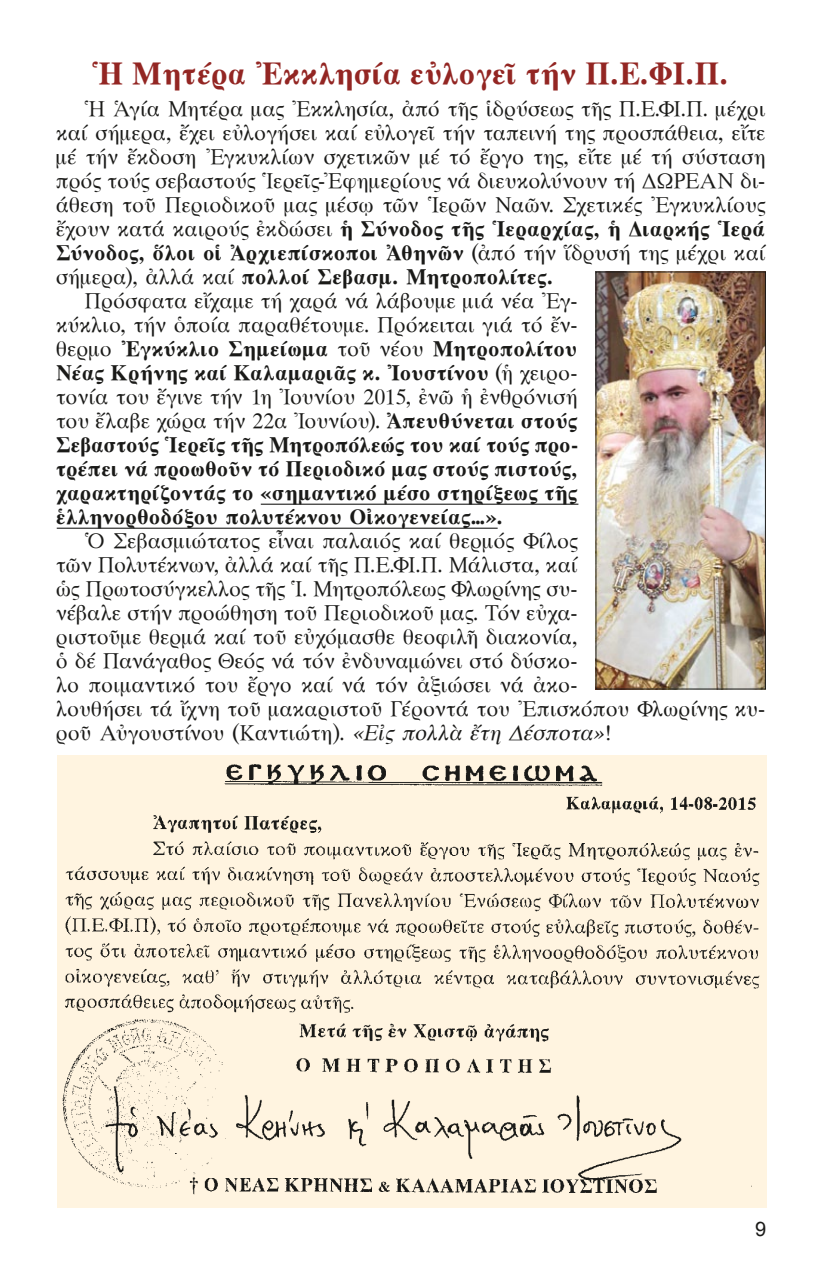
<style>
.page{position:relative;width:823px;height:1276px;background:#fff}
.page>*{position:absolute;margin:0;border:0;box-sizing:border-box;transform-origin:0 0}
.t1{font:700 32px "Mg Old Times UC Pol";color:#932623}
.t2{font:22px/24px "Mg Old Times UC Pol Normal";letter-spacing:-.005em;color:#1a1a18}
.t3{font:700 22px/24px "Mg Old Times UC Pol";letter-spacing:.005em;color:#1a1a18;text-align:justify}
.t4{font:20px "Arial";color:#1a1a18}
.s1{font-family:"Mg Old Times UC Pol Normal";font-weight:400}
.s2{font-family:"Mg Old Times UC Pol";font-weight:700}
.s3{font-family:"Mg Old Times UC Pol";font-style:italic}
</style>
<div class="page">
<img style="left:57px;top:756px;width:708px;height:448px">
<hr style="left:261px;top:503px;width:317px;height:2px;background:#1a1a18">
<hr style="left:57px;top:527px;width:440px;height:2px;background:#1a1a18">
<img style="left:597px;top:273px;width:166px;height:414px">
<div style="left:595px;top:271px;width:170px;height:418px;border:1px solid #1a1a18"></div>
<h1 class="t1" style="left:94px;top:57px;width:636px">Ἡ Μητέρα Ἐκκλησία εὐλογεῖ τήν Π.Ε.ΦΙ.Π.</h1>
<p class="t2" style="left:57px;top:97px;width:710px;text-align:justify;text-indent:28px">Ἡ Ἁγία Μητέρα μας Ἐκκλησία, ἀπό τῆς ἱδρύσεως τῆς Π.Ε.ΦΙ.Π. μέχρι καί σήμερα, ἔχει εὐλογήσει καί εὐλογεῖ τήν ταπεινή της προσπάθεια, εἴτε μέ τήν ἔκδοση Ἐγκυκλίων σχετικῶν μέ τό ἔργο της, εἴτε μέ τή σύσταση πρός τούς σεβαστούς Ἱερεῖς-Ἐφημερίους νά διευκολύνουν τή ΔΩΡΕΑΝ δι&shy;άθεση τοῦ Περιοδικοῦ μας μέσῳ τῶν Ἱερῶν Ναῶν. Σχετικές Ἐγκυκλίους</p>
<p class="t3" style="left:57px;top:217px;width:710px"><span class="s1">ἔχουν κατά καιρούς ἐκδώσει</span> ἡ Σύνοδος τῆς Ἱεραρχίας, ἡ Διαρκής Ἱερά Σύνοδος, ὅλοι οἱ Ἀρχιεπίσκοποι Ἀθηνῶν <span class="s1">(ἀπό τήν ἵδρυσή της μέχρι καί σήμερα), ἀλλά καί</span> πολλοί Σεβασμ. Μητροπολίτες.</p>
<p class="t2" style="left:57px;top:289px;width:523px;text-align:right">Πρόσφατα εἴχαμε τή χαρά νά λάβουμε μιά νέα Ἐγ&shy;κύκλιο, τήν ὁποία παραθέτουμε. Πρόκειται γιά τό ἔν-</p>
<p class="t3" style="left:57px;top:337px;width:523px"><span class="s1">θερμο</span> Ἐγκύκλιο Σημείωμα <span class="s1">τοῦ νέου</span> Μητροπολίτου<br>Νέας Κρήνης καί Καλαμαριᾶς κ. Ἰουστίνου <span class="s1">(ἡ χειρο-</span></p>
<p class="t2" style="left:57px;top:385px;width:523px">τονία του ἔγινε τήν 1η Ἰουνίου 2015, ἐνῶ ἡ ἐνθρόνισή του ἔλαβε χώρα τήν 22α Ἰουνίου). <span class="s2">Ἀπευθύνεται στούς</span></p>
<p class="t3" style="left:57px;top:433px;width:523px">Σεβαστούς Ἱερεῖς τῆς Μητροπόλεώς του καί τούς προ&shy;τρέπει νά προωθοῦν τό Περιοδικό μας στούς πιστούς, χαρακτηρίζοντάς το «σημαντικό μέσο στηρίξεως τῆς ἑλληνορθοδόξου πολυτέκνου Οἰκογενείας…».</p>
<p class="t2" style="left:57px;top:529px;width:710px;text-indent:28px">Ὁ Σεβασμιώτατος εἶναι παλαιός καί θερμός Φίλος<br>τῶν Πολυτέκνων, ἀλλά καί τῆς Π.Ε.ΦΙ.Π. Μάλιστα, καί<br>ὡς Πρωτοσύγκελλος τῆς Ἱ. Μητροπόλεως Φλωρίνης συ-<br>νέβαλε στήν προώθηση τοῦ Περιοδικοῦ μας. Τόν εὐχα-<br>ριστοῦμε θερμά καί τοῦ εὐχόμασθε θεοφιλῆ διακονία,<br>ὁ δέ Πανάγαθος Θεός νά τόν ἐνδυναμώνει στό δύσκο-<br>λο ποιμαντικό του ἔργο καί νά τόν ἀξιώσει νά ἀκο-<br>λουθήσει τά ἴχνη τοῦ μακαριστοῦ Γέροντά του Ἐπισκόπου Φλωρίνης κυ&shy;ροῦ Αὐγουστίνου (Καντιώτη). <span class="s3">«Εἰς πολλὰ ἔτη Δέσποτα»</span>!</p>
<p class="t4" style="left:754px;top:1215px;width:13px">9</p>
</div>
